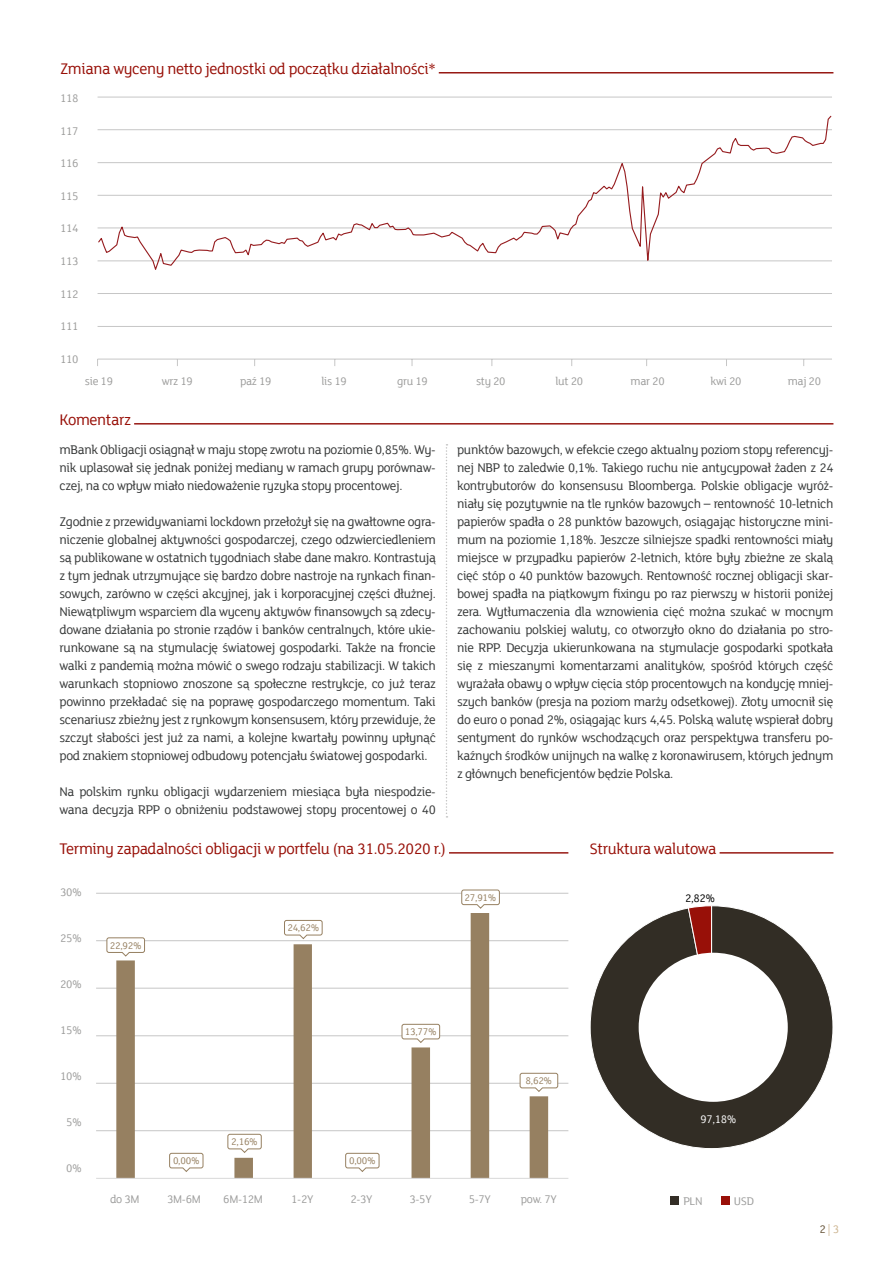
<style>
.page{position:relative;width:893px;height:1263px;background:#fff}
.page>*{position:absolute;margin:0;border:0;box-sizing:border-box;transform-origin:0 0}
.t1{font:16.5px "FS Lola";letter-spacing:-.025em;color:#981008}
.t2{font:13.5px/18px "FS Lola";letter-spacing:-.025em;color:#363838;text-align:justify}
.t3{font:12px "FS Lola";letter-spacing:-.025em;color:#9d9d9c}
.t4{font:12px "FS Lola";color:#cdb591}
.t5{font:11.85px "FS Lola";color:#fff}
.t6{font:11.85px "FS Lola";color:#000}
.t7{font:10.5px "FS Lola";letter-spacing:-.025em;color:#968061}
.s1{color:#645237}
</style>
<div class="page">
<hr style="left:96px;top:1130px;width:472px;height:1px;background:#c6c6c6">
<hr style="left:96px;top:1083px;width:472px;height:1px;background:#c6c6c6">
<hr style="left:96px;top:1035px;width:472px;height:1px;background:#c6c6c6">
<hr style="left:96px;top:988px;width:472px;height:1px;background:#c6c6c6">
<hr style="left:96px;top:940px;width:472px;height:1px;background:#c6c6c6">
<hr style="left:96px;top:893px;width:472px;height:1px;background:#c6c6c6">
<svg style="left:116px;top:913px;width:432px;height:265px"></svg>
<hr style="left:96px;top:1178px;width:472px;height:1px;background:#d9d9d9">
<hr style="left:439px;top:72px;width:394px;height:2px;background:#971914">
<hr style="left:720px;top:852px;width:113px;height:2px;background:#971914">
<hr style="left:449px;top:852px;width:119px;height:2px;background:#971914">
<div style="left:670px;top:1196px;width:9px;height:9px;background:#332e26"></div>
<div style="left:721px;top:1196px;width:8px;height:9px;background:#990f08"></div>
<hr style="left:134px;top:423px;width:699px;height:2px;background:#971914">
<svg style="left:446px;top:444px;width:1px;height:374px"></svg>
<svg style="left:590px;top:905px;width:243px;height:244px"></svg>
<svg style="left:687px;top:905px;width:26px;height:53px"></svg>
<div style="left:639px;top:953px;width:149px;height:149px;background:#fff;border-radius:50%"></div>
<svg style="left:169px;top:1152px;width:35px;height:20px"></svg>
<svg style="left:345px;top:1152px;width:35px;height:20px"></svg>
<svg style="left:519px;top:1072px;width:39px;height:20px"></svg>
<svg style="left:461px;top:889px;width:39px;height:20px"></svg>
<svg style="left:401px;top:1023px;width:39px;height:20px"></svg>
<svg style="left:284px;top:920px;width:39px;height:19px"></svg>
<svg style="left:106px;top:937px;width:39px;height:20px"></svg>
<svg style="left:227px;top:1133px;width:35px;height:20px"></svg>
<hr style="left:98px;top:326px;width:734px;height:1px;background:#c6c6c6">
<hr style="left:98px;top:293px;width:734px;height:1px;background:#c6c6c6">
<hr style="left:98px;top:97px;width:734px;height:1px;background:#c6c6c6">
<hr style="left:98px;top:359px;width:734px;height:1px;background:#c6c6c6">
<svg style="left:97px;top:115px;width:735px;height:155px"></svg>
<p class="t1" style="left:60px;top:57px;width:377px">Zmiana wyceny netto jednostki od początku działalności*</p>
<p class="t3" style="left:60px;top:90px;width:20px">118</p>
<p class="t3" style="left:60px;top:123px;width:20px">117</p>
<p class="t3" style="left:60px;top:155px;width:20px">116</p>
<p class="t3" style="left:60px;top:188px;width:20px">115</p>
<p class="t3" style="left:60px;top:221px;width:20px">114</p>
<p class="t3" style="left:60px;top:253px;width:20px">113</p>
<p class="t3" style="left:60px;top:286px;width:20px">112</p>
<p class="t3" style="left:60px;top:318px;width:20px">111</p>
<p class="t3" style="left:60px;top:351px;width:20px">110</p>
<p class="t3" style="left:85px;top:373px;width:30px">sie 19</p>
<p class="t3" style="left:162px;top:373px;width:32px">wrz 19</p>
<p class="t3" style="left:240px;top:373px;width:33px">paź 19</p>
<p class="t3" style="left:321px;top:373px;width:27px">lis 19</p>
<p class="t3" style="left:397px;top:373px;width:32px">gru 19</p>
<p class="t3" style="left:476px;top:373px;width:31px">sty 20</p>
<p class="t3" style="left:555px;top:373px;width:29px">lut 20</p>
<p class="t3" style="left:630px;top:373px;width:36px">mar 20</p>
<p class="t3" style="left:710px;top:373px;width:32px">kwi 20</p>
<p class="t3" style="left:788px;top:373px;width:35px">maj 20</p>
<p class="t1" style="left:60px;top:408px;width:73px">Komentarz</p>
<p class="t2" style="left:60px;top:440px;width:378px">mBank Obligacji osiągnął w maju stopę zwrotu na poziomie 0,85%. Wy&shy;nik uplasował się jednak poniżej mediany w ramach grupy porównaw&shy;czej, na co wpływ miało niedoważenie ryzyka stopy procentowej.</p>
<p class="t2" style="left:60px;top:512px;width:378px">Zgodnie z przewidywaniami lockdown przełożył się na gwałtowne ogra&shy;niczenie globalnej aktywności gospodarczej, czego odzwierciedleniem są publikowane w ostatnich tygodniach słabe dane makro. Kontrastują z tym jednak utrzymujące się bardzo dobre nastroje na rynkach finan&shy;sowych, zarówno w części akcyjnej, jak i korporacyjnej części dłużnej.<br>Niewątpliwym wsparciem dla wyceny aktywów finansowych są zdecy&shy;dowane działania po stronie rządów i banków centralnych, które ukie&shy;runkowane są na stymulację światowej gospodarki. Także na froncie walki z pandemią można mówić o swego rodzaju stabilizacji. W takich warunkach stopniowo znoszone są społeczne restrykcje, co już teraz powinno przekładać się na poprawę gospodarczego momentum. Taki scenariusz zbieżny jest z rynkowym konsensusem, który przewiduje, że szczyt słabości jest już za nami, a kolejne kwartały powinny upłynąć pod znakiem stopniowej odbudowy potencjału światowej gospodarki.</p>
<p class="t2" style="left:60px;top:782px;width:378px">Na polskim rynku obligacji wydarzeniem miesiąca była niespodzie&shy;wana decyzja RPP o obniżeniu podstawowej stopy procentowej o 40</p>
<p class="t2" style="left:457px;top:440px;width:378px">punktów bazowych, w efekcie czego aktualny poziom stopy referencyj&shy;nej NBP to zaledwie 0,1%. Takiego ruchu nie antycypował żaden z 24 kontrybutorów do konsensusu Bloomberga. Polskie obligacje wyróż&shy;niały się pozytywnie na tle rynków bazowych – rentowność 10-letnich papierów spadła o 28 punktów bazowych, osiągając historyczne mini&shy;mum na poziomie 1,18%. Jeszcze silniejsze spadki rentowności miały miejsce w przypadku papierów 2-letnich, które były zbieżne ze skalą cięć stóp o 40 punktów bazowych. Rentowność rocznej obligacji skar&shy;bowej spadła na piątkowym fixingu po raz pierwszy w historii poniżej zera. Wytłumaczenia dla wznowienia cięć można szukać w mocnym zachowaniu polskiej waluty, co otworzyło okno do działania po stro&shy;nie RPP. Decyzja ukierunkowana na stymulacje gospodarki spotkała się z mieszanymi komentarzami analityków, spośród których część wyrażała obawy o wpływ cięcia stóp procentowych na kondycję mniej&shy;szych banków (presja na poziom marży odsetkowej). Złoty umocnił się do euro o ponad 2%, osiągając kurs 4,45. Polską walutę wspierał dobry sentyment do rynków wschodzących oraz perspektywa transferu po&shy;kaźnych środków unijnych na walkę z koronawirusem, których jednym z głównych beneficjentów będzie Polska.</p>
<p class="t1" style="left:60px;top:837px;width:388px">Terminy zapadalności obligacji w portfelu (na 31.05.2020 r.)</p>
<p class="t1" style="left:590px;top:837px;width:129px">Struktura walutowa</p>
<p class="t3" style="left:60px;top:884px;width:23px">30%</p>
<p class="t3" style="left:60px;top:930px;width:23px">25%</p>
<p class="t3" style="left:60px;top:976px;width:23px">20%</p>
<p class="t3" style="left:60px;top:1022px;width:23px">15%</p>
<p class="t3" style="left:60px;top:1068px;width:23px">10%</p>
<p class="t3" style="left:66px;top:1114px;width:17px">5%</p>
<p class="t3" style="left:66px;top:1160px;width:17px">0%</p>
<p class="t7" style="left:110px;top:938px;width:33px">22,92%</p>
<p class="t7" style="left:287px;top:921px;width:33px">24,62%</p>
<p class="t7" style="left:465px;top:890px;width:33px">27,91%</p>
<p class="t7" style="left:405px;top:1025px;width:33px">13,77%</p>
<p class="t7" style="left:231px;top:1135px;width:28px">2,16%</p>
<p class="t7" style="left:173px;top:1154px;width:28px">0,00%</p>
<p class="t7" style="left:349px;top:1154px;width:28px">0,00%</p>
<p class="t7" style="left:526px;top:1074px;width:28px">8,62%</p>
<p class="t3" style="left:110px;top:1191px;width:31px">do 3M</p>
<p class="t3" style="left:167px;top:1191px;width:35px">3M-6M</p>
<p class="t3" style="left:223px;top:1191px;width:41px">6M-12M</p>
<p class="t3" style="left:291px;top:1191px;width:24px">1-2Y</p>
<p class="t3" style="left:350px;top:1191px;width:24px">2-3Y</p>
<p class="t3" style="left:409px;top:1191px;width:24px">3-5Y</p>
<p class="t3" style="left:469px;top:1191px;width:24px">5-7Y</p>
<p class="t3" style="left:521px;top:1191px;width:37px">pow. 7Y</p>
<p class="t6" style="left:685px;top:891px;width:32px">2,82%</p>
<p class="t5" style="left:700px;top:1111px;width:38px">97,18%</p>
<p class="t3" style="left:683px;top:1193px;width:21px">PLN</p>
<p class="t3" style="left:734px;top:1193px;width:22px">USD</p>
<p class="t4" style="left:819px;top:1221px;width:21px"><span class="s1">2</span>| 3</p>
</div>
